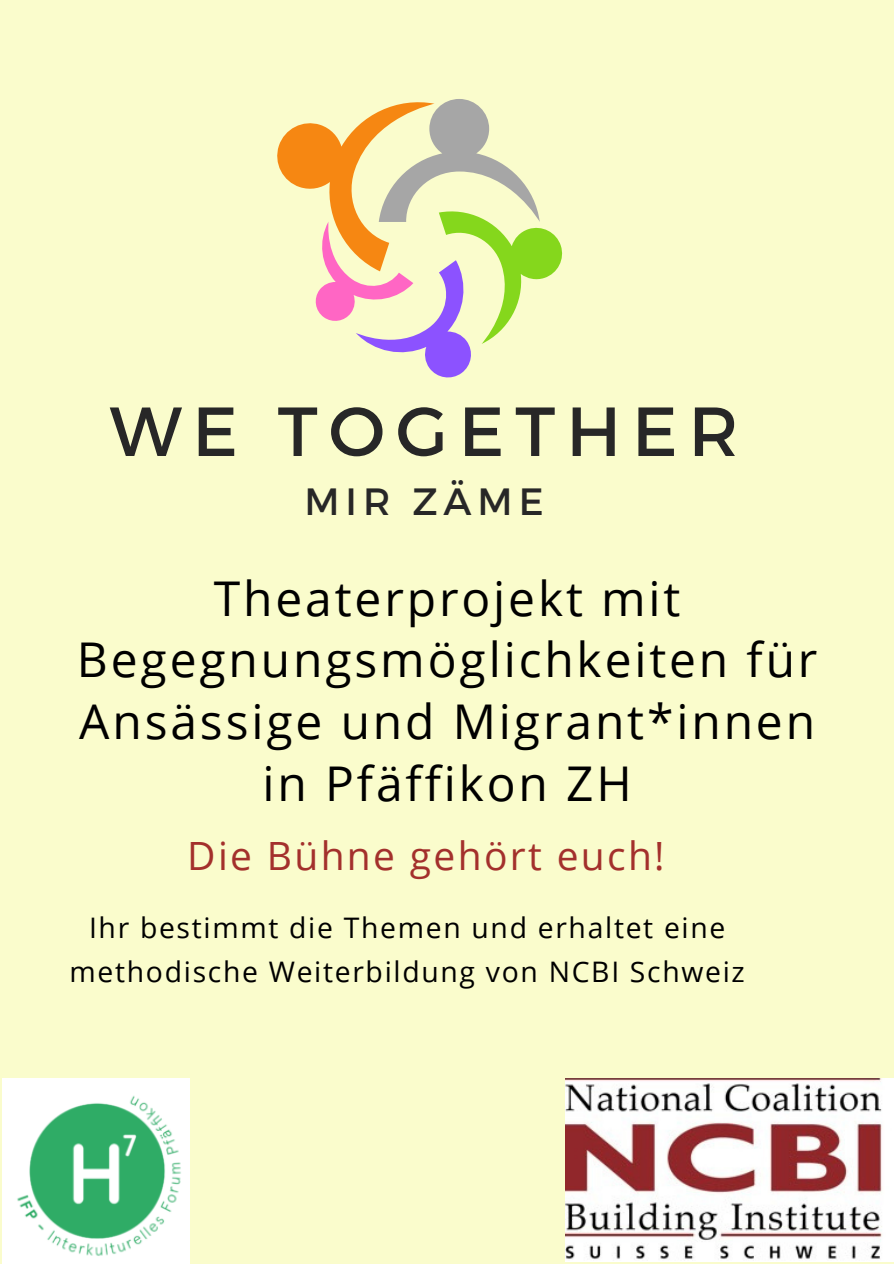
<style>
.page{position:relative;width:894px;height:1264px;background:#fff}
.page>*{position:absolute;margin:0;border:0;box-sizing:border-box;transform-origin:0 0}
.t1{font:69.3px "Montserrat";letter-spacing:.16em;color:#272727}
.t2{font:47.85px/61.7px "Open Sans";letter-spacing:.06em;color:#000;text-align:center}
.t3{font:39px "Open Sans";letter-spacing:.06em;color:#a3302c}
.t4{font:37.95px "Montserrat";letter-spacing:.16em;color:#272727}
.t5{font:28.35px/44.2px "Open Sans";letter-spacing:.06em;color:#000;text-align:center}
</style>
<div class="page">
<div style="left:0;top:0;width:893px;height:1263px;background:#fafccc"></div>
<img style="left:565px;top:1078px;width:328px;height:183px">
<svg style="left:277px;top:99px;width:286px;height:279px"></svg>
<img style="left:3px;top:1078px;width:187px;height:185px">
<p class="t1" style="left:109px;top:386px;width:630px">WE TOGETHER</p>
<p class="t4" style="left:304px;top:477px;width:241px">MIR ZÄME</p>
<p class="t2" style="left:77px;top:566px;width:742px">Theaterprojekt mit<br>Begegnungsmöglichkeiten für<br>Ansässige und Migrant*innen in Pfäffikon ZH</p>
<p class="t3" style="left:187px;top:828px;width:478px">Die Bühne gehört euch!</p>
<p class="t5" style="left:70px;top:904px;width:676px">Ihr bestimmt die Themen und erhaltet eine methodische Weiterbildung von NCBI Schweiz</p>
</div>
